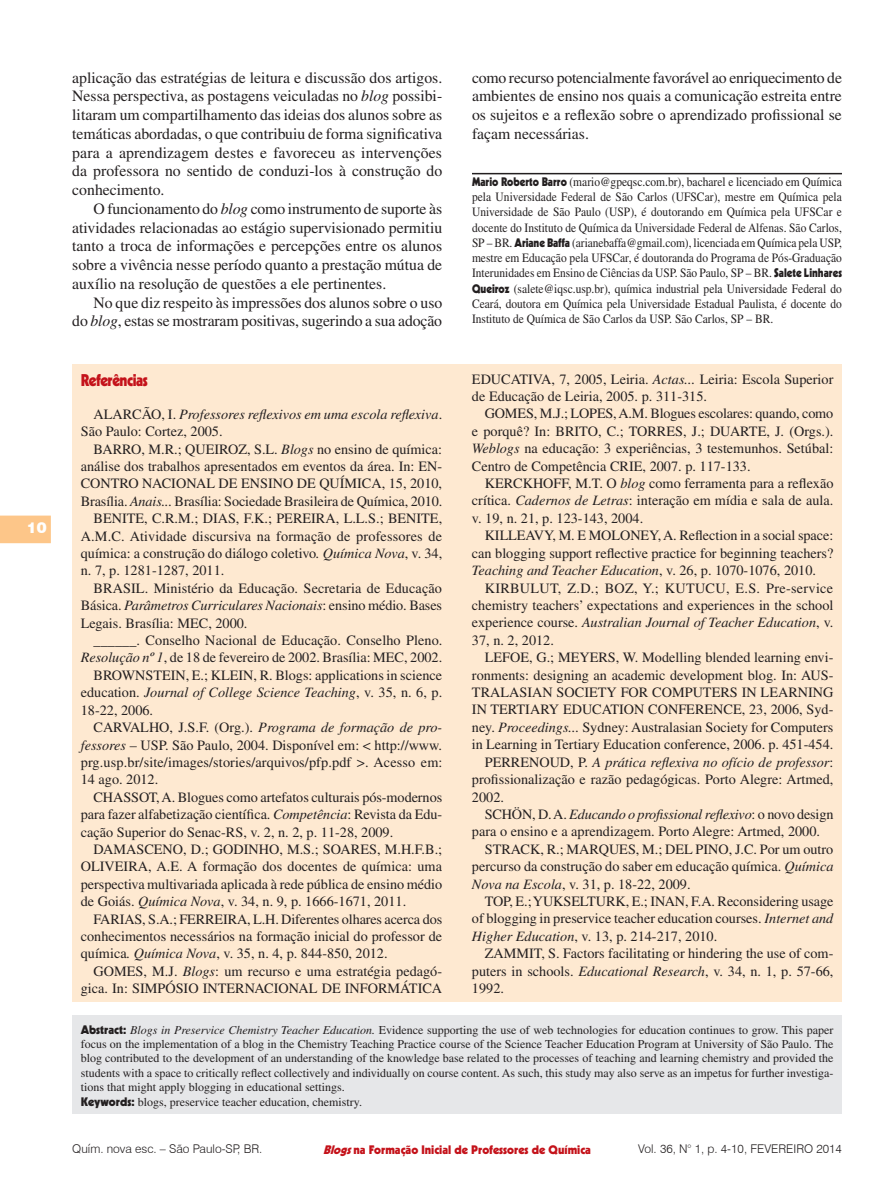
<style>
.page{position:relative;width:893px;height:1191px;background:#fff}
.page>*{position:absolute;margin:0;border:0;box-sizing:border-box;transform-origin:0 0}
.Seção{font:900 16.5px "Kabel";letter-spacing:-.03em;color:#c4121a;scale:.9 1}
.t1{font:15.75px/18.8px "Times";color:#231f20;text-align:justify}
.t2{font:900 15px "Swiss 721 BT";color:#fff}
.Bibliografia{font:14.25px/17.4px "Times";color:#231f20;text-align:justify}
.Bibliografia-2{font:italic 14.25px/17.4px "Times";color:#231f20}
.Credito_Autor{font:12.75px/15.3px "Times";color:#231f20;text-align:justify;scale:.9 1}
.Abstract{font:12px/14.4px "Times";color:#231f20;text-align:justify}
.t3{font:300 12px "Swiss 721 BT";color:#231f20}
.t4{font:900 12px "Kabel";color:#c4121a}
.s1{font-style:italic}
.s2{font-family:"Kabel";font-weight:900;font-size:12px}
.s3{font-family:"Kabel";font-weight:900}
.s4{font-style:normal}
</style>
<div class="page">
<svg style="left:0;top:515px;width:51px;height:28px"></svg>
<hr style="left:472px;top:173px;width:370px;height:1px;background:#231f20">
<div style="left:72px;top:364px;width:770px;height:637px;background:#fee9d1"></div>
<div style="left:72px;top:1015px;width:770px;height:99px;background:#e6e7e9"></div>
<p class="t2" style="left:27px;top:518px;width:21px">10</p>
<p class="t1" style="left:72px;top:68px;width:371px">aplicação das estratégias de leitura e discussão dos artigos.<br>Nessa perspectiva, as postagens veiculadas no <span class="s1">blog</span> possibi&shy;litaram um compartilhamento das ideias dos alunos sobre as temáticas abordadas, o que contribuiu de forma significativa para a aprendizagem destes e favoreceu as intervenções da professora no sentido de conduzi-los à construção do conhecimento.</p>
<p class="t1" style="left:72px;top:199px;width:371px;text-indent:21px">O funcionamento do <span class="s1">blog</span> como instrumento de suporte às atividades relacionadas ao estágio supervisionado permitiu tanto a troca de informações e percepções entre os alunos sobre a vivência nesse período quanto a prestação mútua de auxílio na resolução de questões a ele pertinentes.</p>
<p class="t1" style="left:72px;top:293px;width:372px;text-align:right">No que diz respeito às impressões dos alunos sobre o uso<br>do <span class="s1">blog</span>, estas se mostraram positivas, sugerindo a sua adoção</p>
<p class="t1" style="left:472px;top:68px;width:371px">como recurso potencialmente favorável ao enriquecimento de ambientes de ensino nos quais a comunicação estreita entre os sujeitos e a reflexão sobre o aprendizado profissional se façam necessárias.</p>
<p class="Credito_Autor" style="left:472px;top:174px;width:413px"><span class="s2">Mario Roberto Barro</span> (mario@gpeqsc.com.br), bacharel e licenciado em Química pela Universidade Federal de São Carlos (UFSCar), mestre em Química pela Universidade de São Paulo (USP), é doutorando em Química pela UFSCar e docente do Instituto de Química da Universidade Federal de Alfenas. São Carlos, SP – BR. <span class="s2">Ariane Baffa</span> (arianebaffa@gmail.com), licenciada em Química pela USP, mestre em Educação pela UFSCar, é doutoranda do Programa de Pós-Graduação Interunidades em Ensino de Ciências da USP. São Paulo, SP – BR. <span class="s2">Salete Linhares Queiroz</span> (salete@iqsc.usp.br), química industrial pela Universidade Federal do Ceará, doutora em Química pela Universidade Estadual Paulista, é docente do Instituto de Química de São Carlos da USP. São Carlos, SP – BR.</p>
<p class="Bibliografia" style="left:472px;top:370px;width:363px">EDUCATIVA, 7, 2005, Leiria. <span class="s1">Actas...</span> Leiria: Escola Superior de Educação de Leiria, 2005. p. 311-315.</p>
<p class="Bibliografia" style="left:472px;top:405px;width:363px;text-indent:13px">GOMES, M.J.; LOPES, A.M. Blogues escolares: quando, como e porquê? In: BRITO, C.; TORRES, J.; DUARTE, J. (Orgs.).<br><span class="s1">Weblogs</span> na educação: 3 experiências, 3 testemunhos. Setúbal:<br>Centro de Competência CRIE, 2007. p. 117-133.</p>
<p class="Bibliografia" style="left:472px;top:474px;width:363px;text-indent:13px">KERCKHOFF, M.T. O <span class="s1">blog</span> como ferramenta para a reflexão crítica. <span class="s1">Cadernos de Letras</span>: interação em mídia e sala de aula. v. 19, n. 21, p. 123-143, 2004.</p>
<p class="Bibliografia" style="left:472px;top:527px;width:363px;text-indent:13px">KILLEAVY, M. E MOLONEY, A. Reflection in a social space: can blogging support reflective practice for beginning teachers?<br><span class="s1">Teaching and Teacher Education</span>, v. 26, p. 1070-1076, 2010.</p>
<p class="Bibliografia" style="left:472px;top:579px;width:363px;text-indent:13px">KIRBULUT, Z.D.; BOZ, Y.; KUTUCU, E.S. Pre-service chemistry teachers’ expectations and experiences in the school experience course. <span class="s1">Australian Journal of Teacher Education</span>, v.<br>37, n. 2, 2012.</p>
<p class="Bibliografia" style="left:472px;top:648px;width:363px;text-indent:13px">LEFOE, G.; MEYERS, W. Modelling blended learning envi&shy;ronments: designing an academic development blog. In: AUS-TRALASIAN SOCIETY FOR COMPUTERS IN LEARNING IN TERTIARY EDUCATION CONFERENCE, 23, 2006, Syd&shy;ney. <span class="s1">Proceedings...</span> Sydney: Australasian Society for Computers in Learning in Tertiary Education conference, 2006. p. 451-454.</p>
<p class="Bibliografia" style="left:472px;top:753px;width:363px;text-indent:13px">PERRENOUD, P. <span class="s1">A prática reflexiva no ofício de professor</span>: profissionalização e razão pedagógicas. Porto Alegre: Artmed, 2002.</p>
<p class="Bibliografia" style="left:472px;top:805px;width:363px;text-indent:13px">SCHÖN, D. A. <span class="s1">Educando o profissional reflexivo</span>: o novo design para o ensino e a aprendizagem. Porto Alegre: Artmed, 2000.</p>
<p class="Bibliografia" style="left:472px;top:840px;width:363px;text-indent:13px">STRACK, R.; MARQUES, M.; DEL PINO, J.C. Por um outro percurso da construção do saber em educação química. <span class="s1">Química Nova na Escola</span>, v. 31, p. 18-22, 2009.</p>
<p class="Bibliografia" style="left:472px;top:892px;width:363px;text-indent:13px">TOP, E.; YUKSELTURK, E.; INAN, F.A. Reconsidering usage of blogging in preservice teacher education courses. <span class="s1">Internet and Higher Education</span>, v. 13, p. 214-217, 2010.</p>
<p class="Bibliografia" style="left:472px;top:944px;width:363px;text-indent:13px">ZAMMIT, S. Factors facilitating or hindering the use of com&shy;puters in schools. <span class="s1">Educational Research</span>, v. 34, n. 1, p. 57-66, 1992.</p>
<p class="Abstract" style="left:81px;top:1022px;width:754px"><span class="s3">Abstract:</span> <span class="s1">Blogs in Preservice Chemistry Teacher Education.</span> Evidence supporting the use of web technologies for education continues to grow. This paper focus on the implementation of a blog in the Chemistry Teaching Practice course of the Science Teacher Education Program at University of São Paulo. The blog contributed to the development of an understanding of the knowledge base related to the processes of teaching and learning chemistry and provided the students with a space to critically reflect collectively and individually on course content. As such, this study may also serve as an impetus for further investiga&shy;tions that might apply blogging in educational settings.</p>
<p class="Abstract" style="left:81px;top:1094px;width:283px"><span class="s3">Keywords:</span> blogs, preservice teacher education, chemistry.</p>
<p class="Seção" style="left:81px;top:370px;width:76px">Referências</p>
<p class="Bibliografia-2" style="left:81px;top:405px;width:363px;text-indent:13px"><span class="s4">ALARCÃO, I.</span> Professores reflexivos em uma escola reflexiva<span class="s4">.<br>São Paulo: Cortez, 2005.</span></p>
<p class="Bibliografia" style="left:81px;top:440px;width:363px;text-indent:13px">BARRO, M.R.; QUEIROZ, S.L. <span class="s1">Blogs</span> no ensino de química: análise dos trabalhos apresentados em eventos da área. In: EN-CONTRO NACIONAL DE ENSINO DE QUÍMICA, 15, 2010, Brasília. <span class="s1">Anais...</span> Brasília: Sociedade Brasileira de Química, 2010.</p>
<p class="Bibliografia" style="left:81px;top:510px;width:363px;text-indent:13px">BENITE, C.R.M.; DIAS, F.K.; PEREIRA, L.L.S.; BENITE, A.M.C. Atividade discursiva na formação de professores de química: a construção do diálogo coletivo<span class="s1">. Química Nova</span>, v. 34, n. 7, p. 1281-1287, 2011.</p>
<p class="Bibliografia" style="left:81px;top:579px;width:363px;text-indent:13px">BRASIL. Ministério da Educação. Secretaria de Educação Básica. <span class="s1">Parâmetros Curriculares Nacionais</span>: ensino médio. Bases Legais. Brasília: MEC, 2000.</p>
<p class="Bibliografia" style="left:81px;top:631px;width:363px;text-align:right">______. Conselho Nacional de Educação. Conselho Pleno.<br><span class="s1">Resolução nº 1</span>, de 18 de fevereiro de 2002. Brasília: MEC, 2002.</p>
<p class="Bibliografia" style="left:81px;top:666px;width:363px;text-indent:13px">BROWNSTEIN, E.; KLEIN, R. Blogs: applications in science education. <span class="s1">Journal of College Science Teaching</span>, v. 35, n. 6, p.<br>18-22, 2006.</p>
<p class="Bibliografia" style="left:81px;top:718px;width:363px;text-indent:13px">CARVALHO, J.S.F. (Org.). <span class="s1">Programa de formação de pro&shy;fessores</span> – USP. São Paulo, 2004. Disponível em: &lt; http://www. prg.usp.br/site/images/stories/arquivos/pfp.pdf &gt;. Acesso em:<br>14 ago. 2012.</p>
<p class="Bibliografia" style="left:81px;top:788px;width:363px;text-indent:13px">CHASSOT, A. Blogues como artefatos culturais pós-modernos para fazer alfabetização científica. <span class="s1">Competência</span>: Revista da Edu&shy;cação Superior do Senac-RS, v. 2, n. 2, p. 11-28, 2009.</p>
<p class="Bibliografia" style="left:81px;top:840px;width:363px;text-indent:13px">DAMASCENO, D.; GODINHO, M.S.; SOARES, M.H.F.B.; OLIVEIRA, A.E. A formação dos docentes de química: uma perspectiva multivariada aplicada à rede pública de ensino médio de Goiás. <span class="s1">Química Nova</span>, v. 34, n. 9, p. 1666-1671, 2011.</p>
<p class="Bibliografia" style="left:81px;top:910px;width:363px;text-indent:13px">FARIAS, S.A.; FERREIRA, L.H. Diferentes olhares acerca dos conhecimentos necessários na formação inicial do professor de química<span class="s1">. Química Nova</span>, v. 35, n. 4, p. 844-850, 2012.</p>
<p class="Bibliografia" style="left:81px;top:962px;width:363px;text-align:right">GOMES, M.J. <span class="s1">Blogs</span>: um recurso e uma estratégia pedagó&shy;gica. In: SIMPÓSIO INTERNACIONAL DE INFORMÁTICA</p>
<p class="t3" style="left:72px;top:1141px;width:192px">Quím. nova esc. – São Paulo-SP, BR.</p>
<p class="t3" style="left:638px;top:1141px;width:205px">Vol. 36, N° 1, p. 4-10, FEVEREIRO 2014</p>
<p class="t4" style="left:323px;top:1141px;width:269px"><span class="s1">Blogs</span>na Formação Inicial de Professores de Química</p>
</div>
